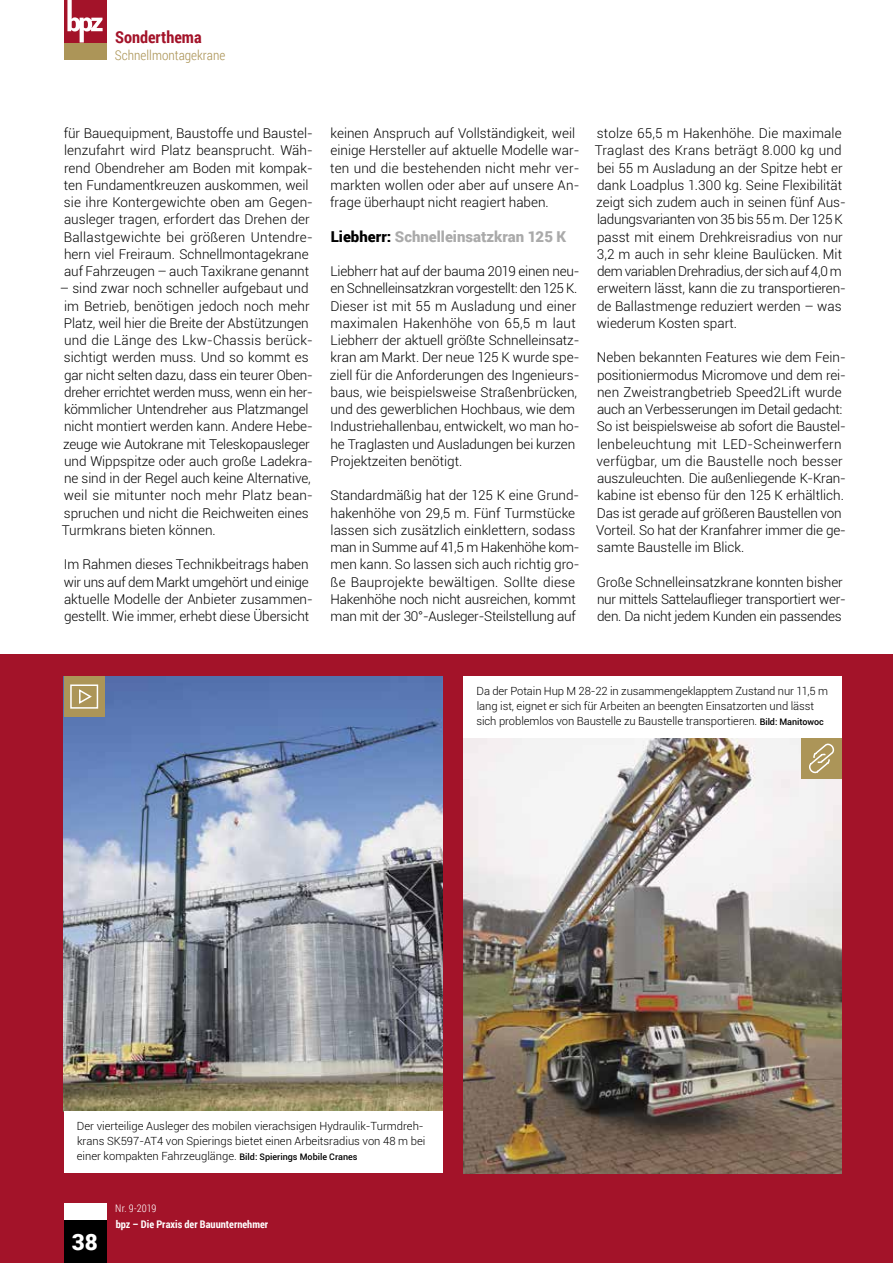
<style>
.page{position:relative;width:893px;height:1263px;background:#fff}
.page>*{position:absolute;margin:0;border:0;box-sizing:border-box;transform-origin:0 0}
.t1{font:900 22.5px "Roboto";color:#fff}
.t2{font:700 16.5px "Roboto Condensed";color:#a31329}
.t3{font:900 15px "Roboto";color:#aaa}
.t4{font:300 13.5px/17.2px "Roboto";color:#000}
.t5{font:300 13.5px/17.2px "Roboto";letter-spacing:-.02em;color:#000}
.t6{font:300 13.5px "Roboto Condensed";color:#ac9558}
.t7{font:300 11.25px/15px "Roboto";letter-spacing:-.005em;color:#000}
.t8{font:700 10.5px "Roboto Condensed";color:#fff}
.t9{font:300 10.5px "Roboto Condensed";letter-spacing:.005em;color:#fff}
.s1{color:#000}
.s2{font-weight:500;font-size:9px}
</style>
<div class="page">
<div style="left:0;top:655px;width:893px;height:608px;background:#a31329"></div>
<img style="left:64px;top:676px;width:378px;height:435px">
<img style="left:463px;top:738px;width:379px;height:435px">
<div style="left:64px;top:1111px;width:378px;height:62px;background:#fff"></div>
<div style="left:801px;top:738px;width:41px;height:41px;background:#ac9558"></div>
<svg style="left:809px;top:743px;width:25px;height:31px"></svg>
<div style="left:463px;top:676px;width:379px;height:62px;background:#fff"></div>
<div style="left:64px;top:676px;width:41px;height:41px;background:#ac9558"></div>
<div style="left:70px;top:684px;width:28px;height:25px;background:#ac9558;border:2px solid #fff"></div>
<svg style="left:79px;top:689px;width:13px;height:15px"></svg>
<div style="left:64px;top:43px;width:42px;height:17px;background:#ac9558"></div>
<div style="left:64px;top:0;width:42px;height:43px;background:#a31329"></div>
<svg style="left:67px;top:0;width:36px;height:43px"></svg>
<div style="left:64px;top:1203px;width:42px;height:17px;background:#fff"></div>
<div style="left:64px;top:1220px;width:42px;height:43px;background:#000"></div>
<hr style="left:892px;top:655px;width:1px;height:608px;background:#fff">
<hr style="left:892px;top:655px;width:1px;height:258px;background:#000">
<svg style="left:892px;top:1029px;width:1px;height:132px"></svg>
<p class="t2" style="left:115px;top:25px;width:88px">Sonderthema</p>
<p class="t6" style="left:115px;top:45px;width:112px">Schnellmontagekrane</p>
<p class="t4" style="left:64px;top:124px;width:251px">für Bauequipment, Baustoffe und Baustel&shy;lenzufahrt wird Platz beansprucht. Wäh&shy;rend Obendreher am Boden mit kompak&shy;ten Fundamentkreuzen auskommen, weil sie ihre Kontergewichte oben am Gegen&shy;ausleger tragen, erfordert das Drehen der Ballastgewichte bei größeren Untendre&shy;hern viel Freiraum. Schnellmontagekrane auf Fahrzeugen – auch Taxikrane genannt</p>
<p class="t4" style="left:60px;top:279px;width:255px">– sind zwar noch schneller aufgebaut und im Betrieb, benötigen jedoch noch mehr Platz, weil hier die Breite der Abstützungen und die Länge des Lkw-Chassis berück&shy;sichtigt werden muss. Und so kommt es gar nicht selten dazu, dass ein teurer Oben&shy;dreher errichtet werden muss, wenn ein her&shy;kömmlicher Untendreher aus Platzmangel nicht montiert werden kann. Andere Hebe&shy;zeuge wie Autokrane mit Teleskopausleger und Wippspitze oder auch große Ladekra&shy;ne sind in der Regel auch keine Alternative, weil sie mitunter noch mehr Platz bean&shy;spruchen und nicht die Reichweiten eines Turmkrans bieten können.</p>
<p class="t4" style="left:64px;top:556px;width:251px">Im Rahmen dieses Technikbeitrags haben wir uns auf dem Markt umgehört und einige aktuelle Modelle der Anbieter zusammen&shy;gestellt. Wie immer, erhebt diese Übersicht</p>
<p class="t4" style="left:330px;top:124px;width:251px">keinen Anspruch auf Vollständigkeit, weil einige Hersteller auf aktuelle Modelle war&shy;ten und die bestehenden nicht mehr ver&shy;markten wollen oder aber auf unsere An&shy;frage überhaupt nicht reagiert haben.</p>
<p class="t3" style="left:331px;top:226px;width:237px"><span class="s1">Liebherr:</span> Schnelleinsatzkran 125 K</p>
<p class="t4" style="left:330px;top:262px;width:251px">Liebherr hat auf der bauma 2019 einen neu&shy;en Schnelleinsatzkran vorgestellt: den 125 K.<br>Dieser ist mit 55 m Ausladung und einer maximalen Hakenhöhe von 65,5 m laut Liebherr der aktuell größte Schnelleinsatz&shy;kran am Markt. Der neue 125 K wurde spe&shy;ziell für die Anforderungen des Ingenieurs&shy;baus, wie beispielsweise Straßenbrücken, und des gewerblichen Hochbaus, wie dem Industriehallenbau, entwickelt, wo man ho&shy;he Traglasten und Ausladungen bei kurzen Projektzeiten benötigt.</p>
<p class="t4" style="left:330px;top:486px;width:251px">Standardmäßig hat der 125 K eine Grund&shy;hakenhöhe von 29,5 m. Fünf Turmstücke lassen sich zusätzlich einklettern, sodass man in Summe auf 41,5 m Hakenhöhe kom&shy;men kann. So lassen sich auch richtig gro&shy;ße Bauprojekte bewältigen. Sollte diese Hakenhöhe noch nicht ausreichen, kommt man mit der 30°-Ausleger-Steilstellung auf</p>
<p class="t4" style="left:595px;top:124px;width:252px">stolze 65,5 m Hakenhöhe. Die maximale Traglast des Krans beträgt 8.000 kg und bei 55 m Ausladung an der Spitze hebt er dank Loadplus 1.300 kg. Seine Flexibilität zeigt sich zudem auch in seinen fünf Aus&shy;ladungsvarianten von 35 bis 55 m. Der 125 K passt mit einem Drehkreisradius von nur 3,2 m auch in sehr kleine Baulücken. Mit dem variablen Drehradius, der sich auf 4,0 m erweitern lässt, kann die zu transportieren&shy;de Ballastmenge reduziert werden – was wiederum Kosten spart.</p>
<p class="t4" style="left:596px;top:348px;width:251px">Neben bekannten Features wie dem Fein&shy;positioniermodus Micromove und dem rei&shy;nen Zweistrangbetrieb Speed2Lift wurde auch an Verbesserungen im Detail gedacht:<br>So ist beispielsweise ab sofort die Baustel&shy;lenbeleuchtung mit LED-Scheinwerfern verfügbar, um die Baustelle noch besser auszuleuchten. Die außenliegende K-Kran&shy;kabine ist ebenso für den 125 K erhältlich.<br>Das ist gerade auf größeren Baustellen von Vorteil. So hat der Kranfahrer immer die ge&shy;samte Baustelle im Blick.</p>
<p class="t5" style="left:597px;top:573px;width:251px">Große Schnelleinsatzkrane konnten bisher nur mittels Sattelauflieger transportiert wer&shy;den. Da nicht jedem Kunden ein passendes</p>
<p class="t7" style="left:476px;top:683px;width:353px">Da der Potain Hup M 28-22 in zusammengeklapptem Zustand nur 11,5 m lang ist, eignet er sich für Arbeiten an beengten Einsatzorten und lässt sich problemlos von Baustelle zu Baustelle transportieren. <span class="s2">Bild: Manitowoc</span></p>
<p class="t7" style="left:77px;top:1118px;width:350px">Der vierteilige Ausleger des mobilen vierachsigen Hydraulik-Turmdreh&shy;krans SK597-AT4 von Spierings bietet einen Arbeitsradius von 48 m bei einer kompakten Fahrzeuglänge. <span class="s2">Bild: Spierings Mobile Cranes</span></p>
<h1 class="t1" style="left:72px;top:1226px;width:28px">38</h1>
<p class="t9" style="left:115px;top:1201px;width:43px">Nr. 9-2019</p>
<p class="t8" style="left:116px;top:1217px;width:154px">bpz – Die Praxis der Bauunternehmer</p>
</div>
